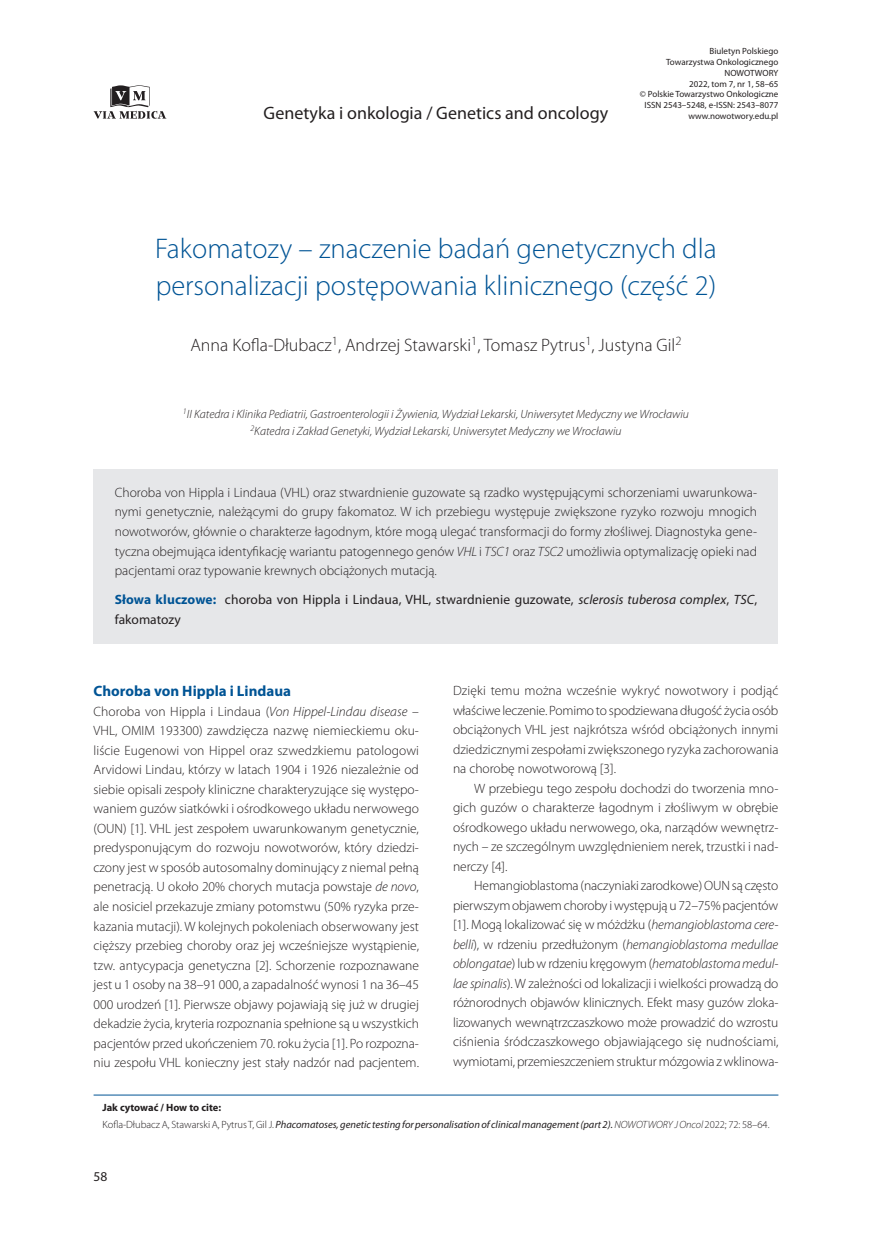
<style>
.page{position:relative;width:872px;height:1234px;background:#fff}
.page>*{position:absolute;margin:0;border:0;box-sizing:border-box;transform-origin:0 0}
._01_-_Tytuł_artykułu{font:300 28.5px/37.5px "Myriad Pro";color:#005495}
._02_-_Autor_artykułu{font:300 18px "Myriad Pro";color:#231f20}
.t1{font:18px "Myriad Pro";color:#231f20}
._07_-_Srodtytul_1{font:700 15px "Myriad Pro";color:#005495}
._08_-_Tekst_bez_wcie{font:300 13.5px/19.5px "Myriad Pro";color:#231f20;text-align:justify}
._08_-_Tekst{font:300 13.5px/19.5px "Myriad Pro";letter-spacing:-.01em;color:#231f20;text-align:justify}
._04_-_Streszczenie{font:300 13.5px/19.5px "Myriad Pro";color:#231f20;text-align:justify}
._05_-_Streszczenie_s{font:13.5px/19.5px "Myriad Pro";letter-spacing:.01em;color:#231f20}
._00_-_Praca{font:italic 300 12px "Myriad Pro";color:#231f20}
._00_-_Praca_ostatnia{font:italic 300 12px "Myriad Pro";color:#231f20}
._05_-_Tekst_ramka{font:italic 10.5px "Myriad Pro";letter-spacing:-.005em;color:#231f20}
._05_-_Tekst_ramka-2{font:700 10.5px "Myriad Pro";letter-spacing:-.005em;color:#231f20}
.t2{font:9px/10.8px "Myriad Pro";color:#231f20;text-align:right}
.s1{font-style:italic}
.s2{font-weight:700;color:#005495}
.s3{font-weight:300;font-style:normal}
.s4{font-weight:300}
</style>
<div class="page">
<svg style="left:94px;top:85px;width:72px;height:34px"></svg>
<div style="left:94px;top:469px;width:684px;height:117px;background:#e6e7e9"></div>
<div style="left:94px;top:585px;width:684px;height:59px;background:#e6e7e9"></div>
<hr style="left:94px;top:1094px;width:684px;height:1px;background:#005495">
<h2 class="t1" style="left:264px;top:102px;width:346px">Genetyka i onkologia / Genetics and oncology</h2>
<p class="t2" style="left:640px;top:45px;width:140px">Biuletyn Polskiego<br>Towarzystwa Onkologicznego<br>NOWOTWORY<br>2022, tom 7, nr 1, 58–65<br>© Polskie Towarzystwo Onkologiczne<br>ISSN 2543–5248, e-ISSN: 2543–8077 www.nowotwory.edu.pl</p>
<p class="_01_-_Tytuł_artykułu" style="left:155px;top:229px;width:563px">Fakomatozy – znaczenie badań genetycznych dla personalizacji postępowania klinicznego (część 2)</p>
<p class="_02_-_Autor_artykułu" style="left:190px;top:334px;width:492px">Anna Kofla-Dłubacz<sup>1</sup>, Andrzej Stawarski<sup>1</sup>, Tomasz Pytrus<sup>1</sup>, Justyna Gil<sup>2</sup></p>
<p class="_00_-_Praca" style="left:183px;top:407px;width:507px"><sup>1</sup>II Katedra i Klinika Pediatrii, Gastroenterologii i Żywienia, Wydział Lekarski, Uniwersytet Medyczny we Wrocławiu</p>
<p class="_00_-_Praca_ostatnia" style="left:250px;top:423px;width:373px"><sup>2</sup>Katedra i Zakład Genetyki, Wydział Lekarski, Uniwersytet Medyczny we Wrocławiu</p>
<p class="_04_-_Streszczenie" style="left:115px;top:482px;width:644px">Choroba von Hippla i Lindaua (VHL) oraz stwardnienie guzowate są rzadko występującymi schorzeniami uwarunkowa&shy;nymi genetycznie, należącymi do grupy fakomatoz. W ich przebiegu występuje zwiększone ryzyko rozwoju mnogich nowotworów, głównie o charakterze łagodnym, które mogą ulegać transformacji do formy złośliwej. Diagnostyka gene&shy;tyczna obejmująca identyfikację wariantu patogennego genów <span class="s1">VHL</span> i <span class="s1">TSC1</span> oraz <span class="s1">TSC2</span> umożliwia optymalizację opieki nad pacjentami oraz typowanie krewnych obciążonych mutacją.</p>
<p class="_05_-_Streszczenie_s" style="left:115px;top:589px;width:644px"><span class="s2">Słowa kluczowe:</span> choroba von Hippla i Lindaua, VHL, stwardnienie guzowate, <span class="s1">sclerosis tuberosa complex</span>, <span class="s1">TSC</span>, fakomatozy</p>
<p class="_07_-_Srodtytul_1" style="left:94px;top:681px;width:199px">Choroba von Hippla i Lindaua</p>
<p class="_08_-_Tekst_bez_wcie" style="left:94px;top:701px;width:327px">Choroba von Hippla i Lindaua (<span class="s1">Von Hippel-Lindau disease</span> – VHL, OMIM 193300) zawdzięcza nazwę niemieckiemu oku&shy;liście Eugenowi von Hippel oraz szwedzkiemu patologowi Arvidowi Lindau, którzy w latach 1904 i 1926 niezależnie od siebie opisali zespoły kliniczne charakteryzujące się występo&shy;waniem guzów siatkówki i ośrodkowego układu nerwowego (OUN) [1]. VHL jest zespołem uwarunkowanym genetycznie, predysponującym do rozwoju nowotworów, który dziedzi&shy;czony jest w sposób autosomalny dominujący z niemal pełną penetracją. U około 20% chorych mutacja powstaje <span class="s1">de novo</span>, ale nosiciel przekazuje zmiany potomstwu (50% ryzyka prze&shy;kazania mutacji). W kolejnych pokoleniach obserwowany jest cięższy przebieg choroby oraz jej wcześniejsze wystąpienie, tzw. antycypacja genetyczna [2]. Schorzenie rozpoznawane jest u 1 osoby na 38–91 000, a zapadalność wynosi 1 na 36–45<br>000 urodzeń [1]. Pierwsze objawy pojawiają się już w drugiej dekadzie życia, kryteria rozpoznania spełnione są u wszystkich pacjentów przed ukończeniem 70. roku życia [1]. Po rozpozna&shy;niu zespołu VHL konieczny jest stały nadzór nad pacjentem.</p>
<p class="_08_-_Tekst_bez_wcie" style="left:453px;top:680px;width:327px">Dzięki temu można wcześnie wykryć nowotwory i podjąć właściwe leczenie. Pomimo to spodziewana długość życia osób obciążonych VHL jest najkrótsza wśród obciążonych innymi dziedzicznymi zespołami zwiększonego ryzyka zachorowania na chorobę nowotworową [3].</p>
<p class="_08_-_Tekst" style="left:453px;top:778px;width:327px;text-indent:21px">W przebiegu tego zespołu dochodzi do tworzenia mno&shy;gich guzów o charakterze łagodnym i złośliwym w obrębie ośrodkowego układu nerwowego, oka, narządów wewnętrz&shy;nych – ze szczególnym uwzględnieniem nerek, trzustki i nad&shy;nerczy [4].</p>
<p class="_08_-_Tekst" style="left:453px;top:875px;width:327px;text-indent:21px">Hemangioblastoma (naczyniaki zarodkowe) OUN są często pierwszym objawem choroby i występują u 72–75% pacjentów [1]. Mogą lokalizować się w móżdżku (<span class="s1">hemangioblastoma cere&shy;belli</span>), w rdzeniu przedłużonym (<span class="s1">hemangioblastoma medullae oblongatae</span>) lub w rdzeniu kręgowym (<span class="s1">hematoblastoma medul&shy;lae spinalis</span>). W zależności od lokalizacji i wielkości prowadzą do różnorodnych objawów klinicznych. Efekt masy guzów zloka&shy;lizowanych wewnątrzczaszkowo może prowadzić do wzrostu ciśnienia śródczaszkowego objawiającego się nudnościami, wymiotami, przemieszczeniem struktur mózgowia z wklinowa-</p>
<p class="_05_-_Tekst_ramka-2" style="left:102px;top:1100px;width:120px">Jak cytować / How to cite:</p>
<p class="_05_-_Tekst_ramka" style="left:102px;top:1117px;width:668px"><span class="s3">Kofla-Dłubacz A, Stawarski A, Pytrus T, Gil J.</span> Phacomatoses, genetic testing for personalisation of clinical management (part 2). <span class="s4">NOWOTWORY J Oncol</span> <span class="s3">2022; 72: 58–64.</span></p>
<p class="_05_-_Streszczenie_s" style="left:94px;top:1166px;width:15px">58</p>
</div>
